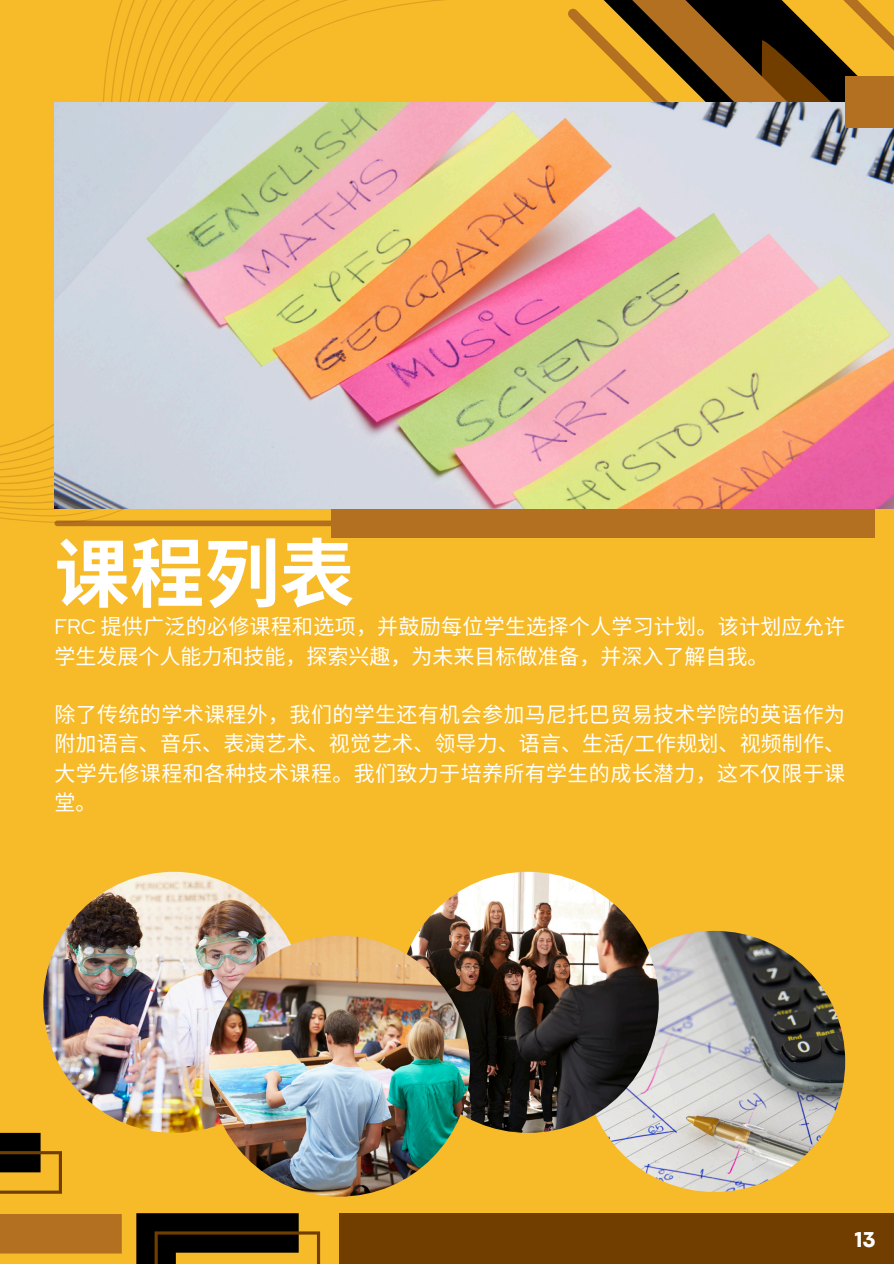
<style>
.page{position:relative;width:894px;height:1264px;background:#fff}
.page>*{position:absolute;margin:0;border:0;box-sizing:border-box;transform-origin:0 0}
.t1{font:700 75px "Noto Sans CJ Ksc";color:#fff}
.t2{font:800 22.5px "Codec Pro";color:#fff}
.t3{font:21px/29.2px "Noto Sans CJ Ksc";letter-spacing:.015em;color:#fff}
.s1{font-family:"Red Hat Display"}
</style>
<div class="page">
<div style="left:0;top:0;width:893px;height:1263px;background:#f7ba28"></div>
<svg style="left:0;top:1132px;width:121px;height:122px"></svg>
<svg style="left:136px;top:1213px;width:184px;height:50px"></svg>
<div style="left:339px;top:1213px;width:554px;height:50px;background:#723e00"></div>
<div style="left:57px;top:520px;width:409px;height:6px;background:#b27020"></div>
<div style="left:331px;top:469px;width:543px;height:68px;background:#b27020"></div>
<svg style="left:568px;top:0;width:325px;height:102px"></svg>
<svg style="left:0;top:0;width:528px;height:523px"></svg>
<img style="left:54px;top:102px;width:839px;height:406px">
<div style="left:845px;top:77px;width:48px;height:51px;background:#b27020"></div>
<img style="left:584px;top:930px;width:260px;height:261px;border-radius:50%">
<img style="left:43px;top:871px;width:261px;height:261px;border-radius:50%">
<img style="left:397px;top:871px;width:261px;height:261px;border-radius:50%">
<img style="left:209px;top:935px;width:261px;height:261px;border-radius:50%">
<p class="t1" style="left:54px;top:514px;width:301px">课程列表</p>
<p class="t3" style="left:54px;top:611px;width:792px"><span class="s1">FRC</span> 提供广泛的必修课程和选项，并鼓励每位学生选择个人学习计划。该计划应允许学生发展个人能力和技能，探索兴趣，为未来目标做准备，并深入了解自我。</p>
<h1 class="t3" style="left:54px;top:698px;width:792px;text-align:justify">除了传统的学术课程外，我们的学生还有机会参加马尼托巴贸易技术学院的英语作为附加语言、音乐、表演艺术、视觉艺术、领导力、语言、生活<span class="s1">/</span>工作规划、视频制作、大学先修课程和各种技术课程。我们致力于培养所有学生的成长潜力，这不仅限于课堂。</h1>
<p class="t2" style="left:854px;top:1231px;width:22px">13</p>
</div>
